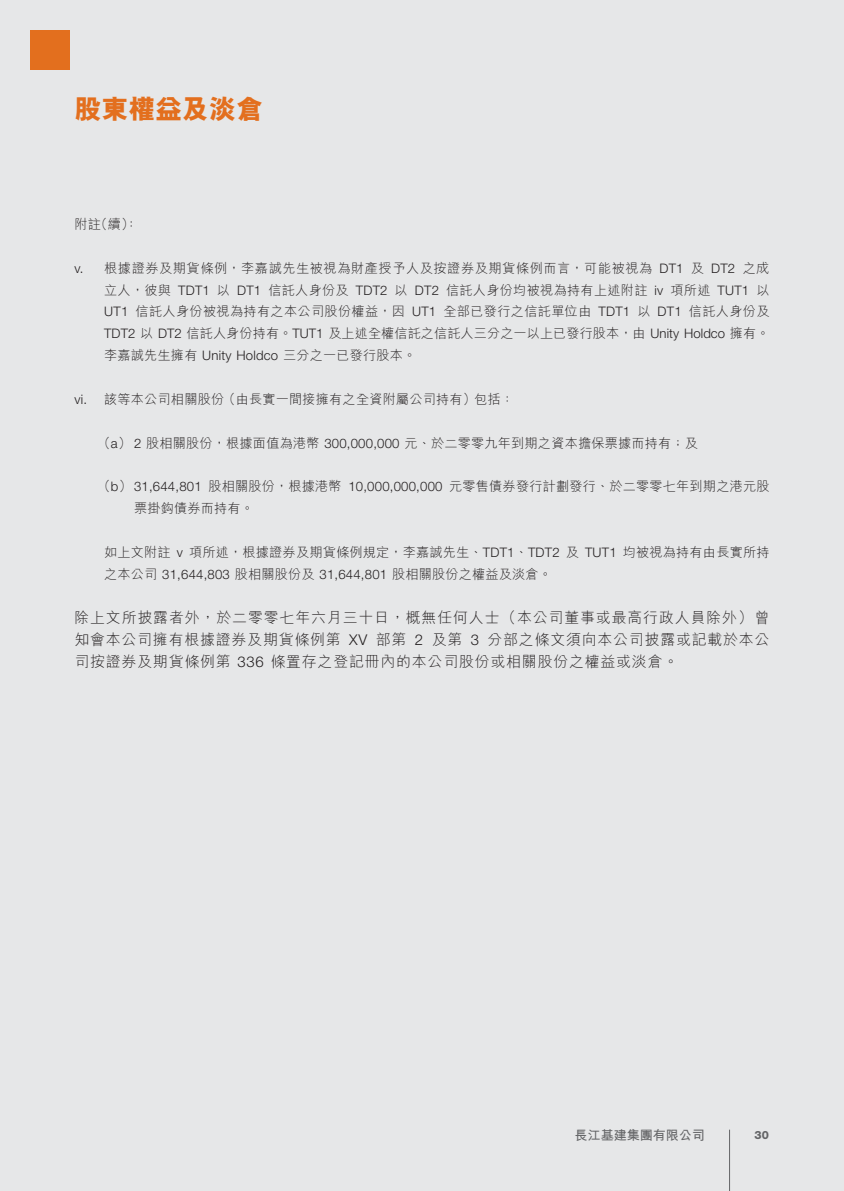
<style>
.page{position:relative;width:844px;height:1191px;background:#fff}
.page>*{position:absolute;margin:0;border:0;box-sizing:border-box;transform-origin:0 0}
.t1{font:27.12px "M Hei HK Xbold E Ten B5 H";letter-spacing:-.005em;color:#e36f1e}
.t2{font:14.88px/21.9px "M Hei HK Light E Ten B5 H";letter-spacing:.055em;color:#231f20;text-align:justify}
.t3{font:13.12px/21.9px "M Hei HK Light E Ten B5 H";letter-spacing:.015em;color:#231f20}
.t4{font:13.12px "M Hei HK Bold E Ten B5 H";letter-spacing:-.01em;color:#636466}
.t5{font:800 11.38px "Helvetica Neue LT Std";color:#636466}
.s1{font-family:"Helvetica Neue LT Std";font-weight:300}
</style>
<div class="page">
<div style="left:0;top:0;width:843px;height:1191px;background:#e6e7e8"></div>
<div style="left:30px;top:30px;width:39px;height:40px;background:#e36f1e"></div>
<hr style="left:729px;top:1129px;width:1px;height:62px;background:#636466">
<h1 class="t1" style="left:74px;top:99px;width:190px">股東權益及淡倉</h1>
<p class="t3" style="left:74px;top:215px;width:65px">附註（續）：</p>
<p class="t3" style="left:104px;top:259px;width:666px;text-align:justify;text-indent:-30px"><span class="s1">v.</span> 根據證券及期貨條例，李嘉誠先生被視為財產授予人及按證券及期貨條例而言，可能被視為 <span class="s1">DT1</span> 及 <span class="s1">DT2</span> 之成立人，彼與 <span class="s1">TDT1</span> 以 <span class="s1">DT1</span> 信託人身份及 <span class="s1">TDT2</span> 以 <span class="s1">DT2</span> 信託人身份均被視為持有上述附註 <span class="s1">iv</span> 項所述 <span class="s1">TUT1</span> 以<span class="s1">UT1</span> 信託人身份被視為持有之本公司股份權益，因 <span class="s1">UT1</span> 全部已發行之信託單位由 <span class="s1">TDT1</span> 以 <span class="s1">DT1</span> 信託人身份及<span class="s1">TDT2</span> 以 <span class="s1">DT2</span> 信託人身份持有。<span class="s1">TUT1</span> 及上述全權信託之信託人三分之一以上已發行股本，由 <span class="s1">Unity Holdco</span> 擁有。李嘉誠先生擁有 <span class="s1">Unity Holdco</span> 三分之一已發行股本。</p>
<p class="t3" style="left:74px;top:390px;width:441px"><span class="s1">vi.</span> 該等本公司相關股份（由長實一間接擁有之全資附屬公司持有）包括：</p>
<p class="t3" style="left:98px;top:434px;width:601px">（<span class="s1">a</span>） <span class="s1">2</span> 股相關股份，根據面值為港幣 <span class="s1">300,000,000</span> 元、於二零零九年到期之資本擔保票據而持有；及</p>
<p class="t3" style="left:134px;top:477px;width:636px;text-indent:-36px">（<span class="s1">b</span>） <span class="s1">31,644,801</span> 股相關股份，根據港幣 <span class="s1">10,000,000,000</span> 元零售債券發行計劃發行、於二零零七年到期之港元股票掛鈎債券而持有。</p>
<p class="t3" style="left:104px;top:543px;width:666px">如上文附註 <span class="s1">v</span> 項所述，根據證券及期貨條例規定，李嘉誠先生、<span class="s1">TDT1</span>、<span class="s1">TDT2</span> 及 <span class="s1">TUT1</span> 均被視為持有由長實所持之本公司 <span class="s1">31,644,803</span> 股相關股份及 <span class="s1">31,644,801</span> 股相關股份之權益及淡倉。</p>
<p class="t2" style="left:74px;top:608px;width:696px">除上文所披露者外，於二零零七年六月三十日，概無任何人士（本公司董事或最高行政人員除外）曾知會本公司擁有根據證券及期貨條例第 <span class="s1">XV</span> 部第 <span class="s1">2</span> 及第 <span class="s1">3</span> 分部之條文須向本公司披露或記載於本公司按證券及期貨條例第 <span class="s1">336</span> 條置存之登記冊內的本公司股份或相關股份之權益或淡倉。</p>
<p class="t4" style="left:574px;top:1129px;width:132px">長江基建集團有限公司</p>
<p class="t5" style="left:754px;top:1129px;width:16px">30</p>
</div>
